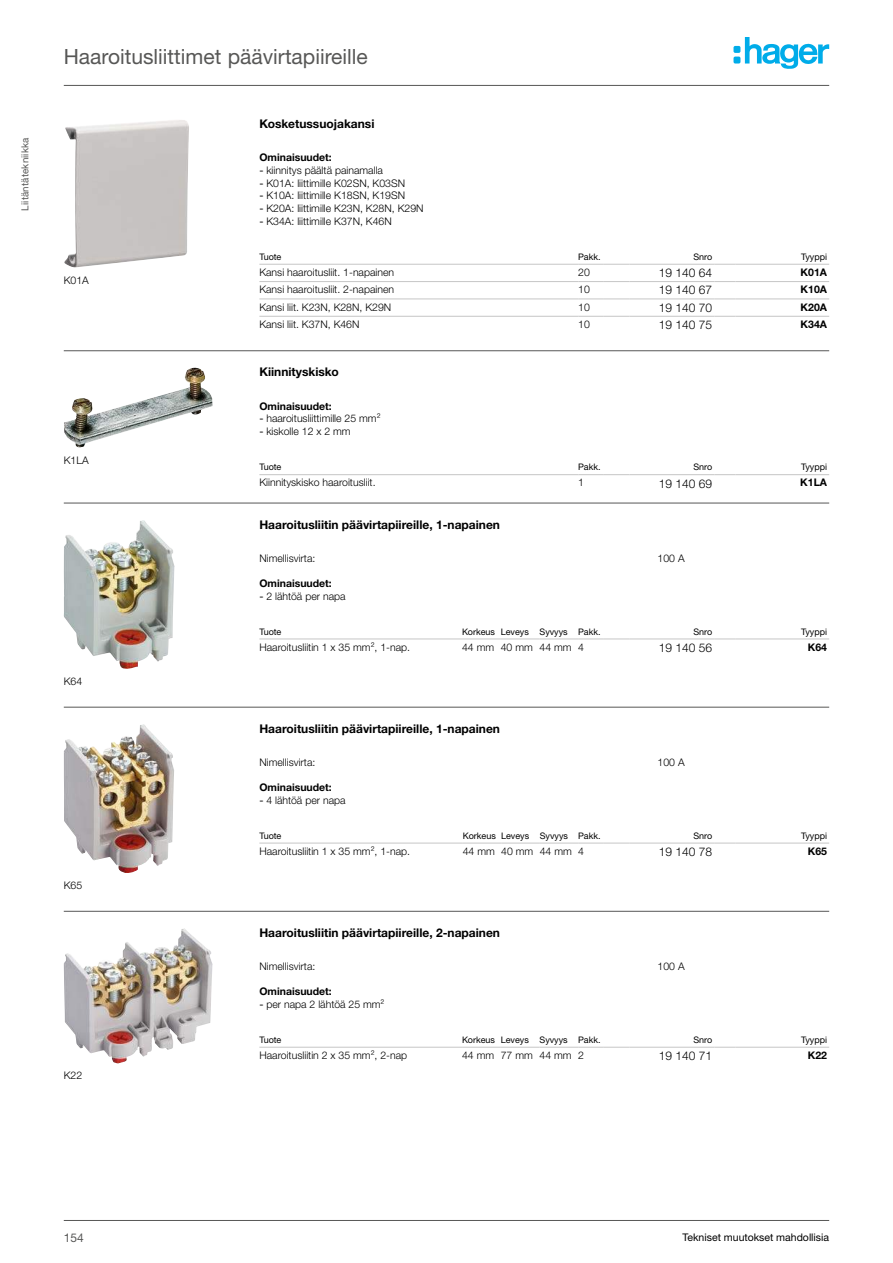
<style>
.page{position:relative;width:893px;height:1263px;background:#fff}
.page>*{position:absolute;margin:0;border:0;box-sizing:border-box;transform-origin:0 0}
.t1{font:21px "Helvetica Neue LTW1 G";color:#575756}
.t2{font:700 12px "Helvetica Neue LTW1 G";color:#000}
.t3{font:300 12px "Helvetica Neue LTW1 G";color:#000}
.t4{font:12px "Helvetica Neue LTW1 G";color:#575756}
.t5{font:300 10.5px "Helvetica Neue LTW1 G";color:#000}
.t6{font:700 10.5px "Helvetica Neue LTW1 G";color:#000}
.t7{font:10.5px "Helvetica Neue LTW1 G";color:#000}
.t8{font:9.75px "Helvetica Neue LTW1 G";letter-spacing:.02em;color:#575756}
.t9{font:9px "Helvetica Neue LTW1 G";color:#000}
.s1{font-weight:400}
</style>
<div class="page">
<hr style="left:64px;top:1220px;width:765px;height:1px;background:#575756">
<hr style="left:64px;top:85px;width:765px;height:1px;background:#575756">
<svg style="left:745px;top:37px;width:84px;height:32px"></svg>
<div style="left:733px;top:46px;width:7px;height:7px;background:#00ace9;border-radius:2px"></div>
<div style="left:733px;top:57px;width:7px;height:7px;background:#00ace9;border-radius:2px"></div>
<img style="left:64px;top:120px;width:125px;height:148px">
<hr style="left:259px;top:264px;width:319px;height:1px;background:#c6c6c6">
<svg style="left:578px;top:264px;width:51px;height:1px"></svg>
<hr style="left:629px;top:264px;width:85px;height:1px;background:#c6c6c6">
<svg style="left:714px;top:264px;width:22px;height:1px"></svg>
<hr style="left:736px;top:264px;width:93px;height:1px;background:#c6c6c6">
<hr style="left:259px;top:281px;width:319px;height:1px;background:#c6c6c6">
<svg style="left:578px;top:281px;width:51px;height:1px"></svg>
<hr style="left:629px;top:281px;width:85px;height:1px;background:#c6c6c6">
<svg style="left:714px;top:281px;width:22px;height:1px"></svg>
<hr style="left:736px;top:281px;width:93px;height:1px;background:#c6c6c6">
<hr style="left:259px;top:299px;width:319px;height:1px;background:#c6c6c6">
<svg style="left:578px;top:299px;width:51px;height:1px"></svg>
<hr style="left:629px;top:299px;width:85px;height:1px;background:#c6c6c6">
<svg style="left:714px;top:299px;width:22px;height:1px"></svg>
<hr style="left:736px;top:299px;width:93px;height:1px;background:#c6c6c6">
<hr style="left:259px;top:316px;width:319px;height:1px;background:#c6c6c6">
<svg style="left:578px;top:316px;width:51px;height:1px"></svg>
<hr style="left:629px;top:316px;width:85px;height:1px;background:#c6c6c6">
<svg style="left:714px;top:316px;width:22px;height:1px"></svg>
<hr style="left:736px;top:316px;width:93px;height:1px;background:#c6c6c6">
<img style="left:64px;top:368px;width:149px;height:80px">
<hr style="left:259px;top:474px;width:319px;height:1px;background:#c6c6c6">
<svg style="left:578px;top:474px;width:51px;height:1px"></svg>
<hr style="left:629px;top:474px;width:85px;height:1px;background:#c6c6c6">
<svg style="left:714px;top:474px;width:22px;height:1px"></svg>
<hr style="left:736px;top:474px;width:93px;height:1px;background:#c6c6c6">
<hr style="left:64px;top:350px;width:765px;height:1px;background:#575756">
<img style="left:64px;top:520px;width:111px;height:149px">
<hr style="left:259px;top:639px;width:203px;height:1px;background:#c6c6c6">
<hr style="left:462px;top:639px;width:39px;height:1px;background:#c6c6c6">
<hr style="left:501px;top:639px;width:39px;height:1px;background:#c6c6c6">
<hr style="left:540px;top:639px;width:38px;height:1px;background:#c6c6c6">
<svg style="left:578px;top:639px;width:51px;height:1px"></svg>
<hr style="left:629px;top:639px;width:85px;height:1px;background:#c6c6c6">
<svg style="left:714px;top:639px;width:22px;height:1px"></svg>
<hr style="left:736px;top:639px;width:93px;height:1px;background:#c6c6c6">
<hr style="left:64px;top:503px;width:765px;height:1px;background:#575756">
<img style="left:64px;top:724px;width:110px;height:149px">
<hr style="left:259px;top:843px;width:204px;height:1px;background:#c6c6c6">
<hr style="left:463px;top:843px;width:38px;height:1px;background:#c6c6c6">
<hr style="left:501px;top:843px;width:39px;height:1px;background:#c6c6c6">
<hr style="left:540px;top:843px;width:38px;height:1px;background:#c6c6c6">
<svg style="left:578px;top:843px;width:51px;height:1px"></svg>
<hr style="left:629px;top:843px;width:85px;height:1px;background:#c6c6c6">
<svg style="left:714px;top:843px;width:22px;height:1px"></svg>
<hr style="left:736px;top:843px;width:93px;height:1px;background:#c6c6c6">
<hr style="left:64px;top:707px;width:765px;height:1px;background:#575756">
<img style="left:64px;top:928px;width:149px;height:135px">
<hr style="left:259px;top:1047px;width:203px;height:1px;background:#c6c6c6">
<hr style="left:462px;top:1047px;width:39px;height:1px;background:#c6c6c6">
<hr style="left:501px;top:1047px;width:39px;height:1px;background:#c6c6c6">
<hr style="left:540px;top:1047px;width:38px;height:1px;background:#c6c6c6">
<svg style="left:578px;top:1047px;width:51px;height:1px"></svg>
<hr style="left:629px;top:1047px;width:85px;height:1px;background:#c6c6c6">
<svg style="left:714px;top:1047px;width:22px;height:1px"></svg>
<hr style="left:736px;top:1047px;width:93px;height:1px;background:#c6c6c6">
<hr style="left:64px;top:911px;width:765px;height:1px;background:#575756">
<p class="t8" style="left:19px;top:211px;width:75px;rotate:-90deg">Liitäntätekniikka</p>
<h1 class="t1" style="left:64px;top:43px;width:306px">Haaroitusliittimet päävirtapiireille</h1>
<p class="t5" style="left:64px;top:274px;width:27px">K01A</p>
<p class="t5" style="left:64px;top:454px;width:26px">K1LA</p>
<p class="t5" style="left:64px;top:675px;width:20px">K64</p>
<p class="t5" style="left:64px;top:879px;width:20px">K65</p>
<p class="t5" style="left:64px;top:1069px;width:20px">K22</p>
<p class="t2" style="left:259px;top:116px;width:117px">Kosketussuojakansi</p>
<p class="t6" style="left:259px;top:151px;width:74px">Ominaisuudet:</p>
<p class="t5" style="left:259px;top:164px;width:125px"><span class="s1">-</span> kiinnitys päältä painamalla</p>
<p class="t5" style="left:259px;top:176px;width:147px"><span class="s1">-</span> K01A: liittimille K02SN, K03SN</p>
<p class="t5" style="left:259px;top:189px;width:147px"><span class="s1">-</span> K10A: liittimille K18SN, K19SN</p>
<p class="t5" style="left:259px;top:202px;width:166px"><span class="s1">-</span> K20A: liittimille K23N, K28N, K29N</p>
<p class="t5" style="left:259px;top:215px;width:134px"><span class="s1">-</span> K34A: liittimille K37N, K46N</p>
<p class="t9" style="left:259px;top:251px;width:24px">Tuote</p>
<p class="t9" style="left:578px;top:251px;width:24px">Pakk.</p>
<p class="t9" style="left:693px;top:251px;width:20px">Snro</p>
<p class="t9" style="left:801px;top:251px;width:27px">Tyyppi</p>
<p class="t5" style="left:259px;top:266px;width:136px">Kansi haaroitusliit. 1-napainen</p>
<p class="t5" style="left:578px;top:266px;width:13px">20</p>
<p class="t3" style="left:659px;top:265px;width:55px">19 140 64</p>
<p class="t6" style="left:801px;top:266px;width:28px">K01A</p>
<p class="t5" style="left:259px;top:283px;width:136px">Kansi haaroitusliit. 2-napainen</p>
<p class="t5" style="left:578px;top:283px;width:13px">10</p>
<p class="t3" style="left:659px;top:283px;width:55px">19 140 67</p>
<p class="t6" style="left:801px;top:283px;width:28px">K10A</p>
<p class="t5" style="left:259px;top:300px;width:133px">Kansi liit. K23N, K28N, K29N</p>
<p class="t5" style="left:578px;top:300px;width:13px">10</p>
<p class="t3" style="left:659px;top:300px;width:55px">19 140 70</p>
<p class="t6" style="left:801px;top:300px;width:28px">K20A</p>
<p class="t5" style="left:259px;top:318px;width:102px">Kansi liit. K37N, K46N</p>
<p class="t5" style="left:578px;top:318px;width:13px">10</p>
<p class="t3" style="left:659px;top:317px;width:55px">19 140 75</p>
<p class="t6" style="left:801px;top:318px;width:28px">K34A</p>
<p class="t2" style="left:259px;top:365px;width:81px">Kiinnityskisko</p>
<p class="t6" style="left:259px;top:399px;width:74px">Ominaisuudet:</p>
<p class="t5" style="left:259px;top:412px;width:123px"><span class="s1">-</span> haaroitusliittimille 25 mm²</p>
<p class="t5" style="left:259px;top:425px;width:93px"><span class="s1">-</span> kiskolle 12 x 2 mm</p>
<p class="t9" style="left:259px;top:462px;width:24px">Tuote</p>
<p class="t9" style="left:578px;top:462px;width:24px">Pakk.</p>
<p class="t9" style="left:693px;top:462px;width:20px">Snro</p>
<p class="t9" style="left:801px;top:462px;width:27px">Tyyppi</p>
<p class="t5" style="left:259px;top:476px;width:118px">Kiinnityskisko haaroitusliit.</p>
<p class="t5" style="left:578px;top:476px;width:7px">1</p>
<p class="t3" style="left:659px;top:476px;width:55px">19 140 69</p>
<p class="t6" style="left:800px;top:476px;width:28px">K1LA</p>
<p class="t2" style="left:259px;top:517px;width:242px">Haaroitusliitin päävirtapiireille, 1-napainen</p>
<p class="t5" style="left:259px;top:552px;width:58px">Nimellisvirta:</p>
<p class="t5" style="left:658px;top:552px;width:29px">100 A</p>
<p class="t6" style="left:259px;top:576px;width:74px">Ominaisuudet:</p>
<p class="t5" style="left:259px;top:589px;width:88px"><span class="s1">-</span> 2 lähtöä per napa</p>
<p class="t9" style="left:259px;top:626px;width:24px">Tuote</p>
<p class="t9" style="left:462px;top:626px;width:140px">Korkeus Leveys Syvyys Pakk.</p>
<p class="t9" style="left:693px;top:626px;width:20px">Snro</p>
<p class="t9" style="left:801px;top:626px;width:27px">Tyyppi</p>
<p class="t5" style="left:259px;top:640px;width:152px">Haaroitusliitin 1 x 35 mm², 1-nap.</p>
<p class="t5" style="left:462px;top:640px;width:124px">44 mm 40 mm 44 mm 4</p>
<p class="t3" style="left:659px;top:640px;width:55px">19 140 56</p>
<p class="t6" style="left:808px;top:640px;width:21px">K64</p>
<p class="t2" style="left:259px;top:721px;width:242px">Haaroitusliitin päävirtapiireille, 1-napainen</p>
<p class="t5" style="left:259px;top:756px;width:58px">Nimellisvirta:</p>
<p class="t5" style="left:658px;top:756px;width:29px">100 A</p>
<p class="t6" style="left:259px;top:781px;width:74px">Ominaisuudet:</p>
<p class="t5" style="left:259px;top:793px;width:88px"><span class="s1">-</span> 4 lähtöä per napa</p>
<p class="t9" style="left:259px;top:830px;width:24px">Tuote</p>
<p class="t9" style="left:463px;top:830px;width:139px">Korkeus Leveys Syvyys Pakk.</p>
<p class="t9" style="left:693px;top:830px;width:20px">Snro</p>
<p class="t9" style="left:801px;top:830px;width:27px">Tyyppi</p>
<p class="t5" style="left:259px;top:845px;width:152px">Haaroitusliitin 1 x 35 mm², 1-nap.</p>
<p class="t5" style="left:463px;top:845px;width:123px">44 mm 40 mm 44 mm 4</p>
<p class="t3" style="left:659px;top:844px;width:55px">19 140 78</p>
<p class="t6" style="left:808px;top:845px;width:21px">K65</p>
<p class="t2" style="left:259px;top:925px;width:242px">Haaroitusliitin päävirtapiireille, 2-napainen</p>
<p class="t5" style="left:259px;top:960px;width:58px">Nimellisvirta:</p>
<p class="t5" style="left:658px;top:960px;width:29px">100 A</p>
<p class="t6" style="left:259px;top:985px;width:74px">Ominaisuudet:</p>
<p class="t5" style="left:259px;top:997px;width:127px"><span class="s1">-</span> per napa 2 lähtöä 25 mm²</p>
<p class="t9" style="left:259px;top:1034px;width:24px">Tuote</p>
<p class="t9" style="left:462px;top:1034px;width:140px">Korkeus Leveys Syvyys Pakk.</p>
<p class="t9" style="left:693px;top:1034px;width:20px">Snro</p>
<p class="t9" style="left:801px;top:1034px;width:27px">Tyyppi</p>
<p class="t5" style="left:259px;top:1049px;width:149px">Haaroitusliitin 2 x 35 mm², 2-nap</p>
<p class="t5" style="left:462px;top:1049px;width:124px">44 mm 77 mm 44 mm 2</p>
<p class="t3" style="left:659px;top:1048px;width:55px">19 140 71</p>
<p class="t6" style="left:808px;top:1049px;width:21px">K22</p>
<p class="t4" style="left:64px;top:1230px;width:22px">154</p>
<p class="t7" style="left:682px;top:1230px;width:148px">Tekniset muutokset mahdollisia</p>
</div>
